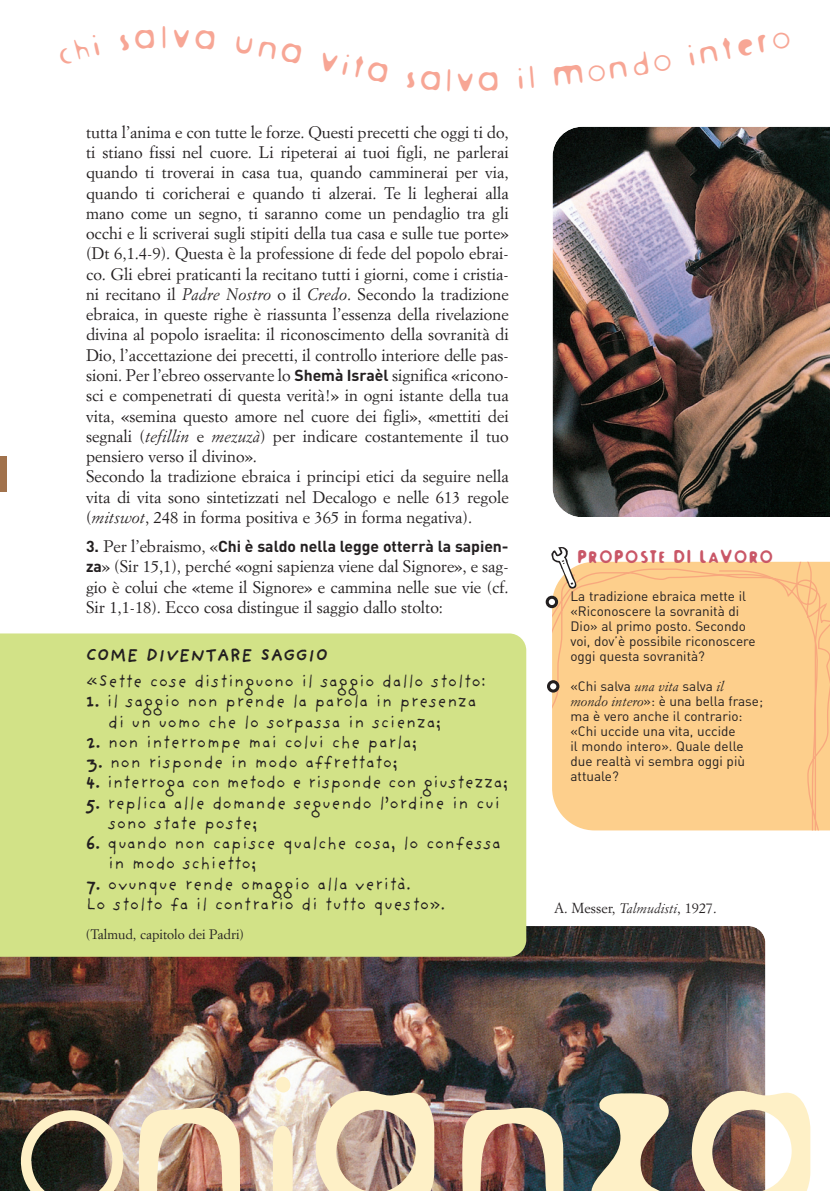
<style>
.page{position:relative;width:830px;height:1191px;background:#fff}
.page>*{position:absolute;margin:0;border:0;box-sizing:border-box;transform-origin:0 0}
.t1{font:230.4px "Fur Extra Rounded Light";letter-spacing:-.02em;color:#fef0c6}
.t2{font:36px "Fur Extra Rounded Light";color:#f7a695}
.t3{font:19.5px "Fur Extra Rounded";letter-spacing:.05em;color:#c95767}
.t4{font:18px/20.2px "Providence Sans";color:#231f20}
.t5{font:700 18px "Providence Sans";color:#231f20}
.t6{font:16.5px/20.2px "Simoncini Garamond";color:#231f20}
.t7{font:700 15.75px "DIN";letter-spacing:-.005em;color:#231f20}
.t8{font:14.25px "Simoncini Garamond";color:#231f20}
.t9{font:13.5px/15px "DIN Regular Alternate";color:#231f20}
.t10{font:13.5px "Simoncini Garamond";color:#231f20}
.s1{font-style:italic}
.s2{font-family:"DIN";font-weight:700;font-size:15.75px}
.s3{font-family:"Simoncini Garamond";font-weight:400;font-size:16.5px}
.s4{font-family:"Providence";font-weight:700}
.s5{font-family:"Simoncini Garamond";font-style:italic}
.s6{font-style:italic;font-size:13.5px}
</style>
<div class="page">
<img style="left:0;top:926px;width:765px;height:265px">
<div style="left:0;top:633px;width:526px;height:323px;background:#d2e287"></div>
<div style="left:552px;top:562px;width:277px;height:268px;background:#fdcf8c"></div>
<svg style="left:551px;top:547px;width:25px;height:42px"></svg>
<div style="left:545px;top:596px;width:13px;height:12px;background:#fff;border:3px solid #231f20;border-radius:50%"></div>
<svg style="left:546px;top:680px;width:13px;height:12px"></svg>
<img style="left:552px;top:127px;width:277px;height:390px">
<img style="left:0;top:457px;width:7px;height:34px">
<h2 class="t2" style="left:456px;top:67px;width:22px">v</h2>
<p class="t6" style="left:86px;top:123px;width:424px">tutta l’anima e con tutte le forze. Questi precetti che oggi ti do, ti stiano fissi nel cuore. Li ripeterai ai tuoi figli, ne parlerai quando ti troverai in casa tua, quando camminerai per via, quando ti coricherai e quando ti alzerai. Te li legherai alla mano come un segno, ti saranno come un pendaglio tra gli occhi e li scriverai sugli stipiti della tua casa e sulle tue porte» (Dt 6,1.4-9). Questa è la professione di fede del popolo ebrai&shy;co. Gli ebrei praticanti la recitano tutti i giorni, come i cristia&shy;ni recitano il <span class="s1">Padre Nostro</span> o il <span class="s1">Credo</span>. Secondo la tradizione ebraica, in queste righe è riassunta l’essenza della rivelazione divina al popolo israelita: il riconoscimento della sovranità di Dio, l’accettazione dei precetti, il controllo interiore delle pas&shy;sioni. Per l’ebreo osservante lo <span class="s2">Shemà Israèl</span> significa «ricono&shy;sci e compenetrati di questa verità!» in ogni istante della tua vita, «semina questo amore nel cuore dei figli», «mettiti dei segnali (<span class="s1">tefillin</span> e <span class="s1">mezuzà</span>) per indicare costantemente il tuo pensiero verso il divino».<br>Secondo la tradizione ebraica i principi etici da seguire nella vita di vita sono sintetizzati nel Decalogo e nelle 613 regole (<span class="s1">mitswot</span>, 248 in forma positiva e 365 in forma negativa).</p>
<p class="t7" style="left:86px;top:541px;width:424px">3. <span class="s3">Per l’ebraismo, «</span>Chi è saldo nella legge otterrà la sapien-</p>
<p class="t6" style="left:86px;top:557px;width:424px;text-align:justify"><span class="s2">za</span>» (Sir 15,1), perché «ogni sapienza viene dal Signore», e sag&shy;gio è colui che «teme il Signore» e cammina nelle sue vie (cf.<br>Sir 1,1-18). Ecco cosa distingue il saggio dallo stolto:</p>
<p class="t5" style="left:86px;top:648px;width:244px">COME DIVENTARE SAGGIO</p>
<p class="t4" style="left:86px;top:675px;width:401px">«Sette cose distinguono il saggio dallo stolto:</p>
<p class="t4" style="left:108px;top:695px;width:370px;text-indent:-22px"><span class="s4">1.</span> il saggio non prende la parola in presenza di un uomo che lo sorpassa in scienza;</p>
<p class="t4" style="left:86px;top:736px;width:333px"><span class="s4">2.</span> non interrompe mai colui che parla;</p>
<p class="t4" style="left:86px;top:756px;width:313px"><span class="s4">3.</span> non risponde in modo affrettato;</p>
<p class="t4" style="left:86px;top:776px;width:424px"><span class="s4">4.</span> interroga con metodo e risponde con giustezza;</p>
<p class="t4" style="left:108px;top:796px;width:393px;text-indent:-22px"><span class="s4">5.</span> replica alle domande seguendo l’ordine in cui sono state poste;</p>
<p class="t4" style="left:108px;top:837px;width:394px;text-indent:-22px"><span class="s4">6.</span> quando non capisce qualche cosa, lo confessa in modo schietto;</p>
<p class="t4" style="left:86px;top:877px;width:361px"><span class="s4">7.</span> ovunque rende omaggio alla verità.<br>Lo stolto fa il contrario di tutto questo».</p>
<p class="t10" style="left:86px;top:928px;width:160px">(Talmud, capitolo dei Padri)</p>
<p class="t3" style="left:577px;top:550px;width:197px">PROPOSTE DI LAVORO</p>
<p class="t9" style="left:570px;top:589px;width:186px">La tradizione ebraica mette il «Riconoscere la sovranità di<br>Dio» al primo posto. Secondo voi, dov’è possibile riconoscere oggi questa sovranità?</p>
<p class="t9" style="left:570px;top:679px;width:194px">«Chi salva <span class="s5">una vita</span> salva <span class="s5">il mondo intero</span>»: è una bella frase; ma è vero anche il contrario: «Chi uccide una vita, uccide<br>il mondo intero». Quale delle due realtà vi sembra oggi più attuale?</p>
<p class="t8" style="left:554px;top:902px;width:164px">A. Messer, <span class="s6">Talmudisti</span>, 1927.</p>
<h1 class="t1" style="left:11px;top:1018px;width:822px">onianza</h1>
</div>
